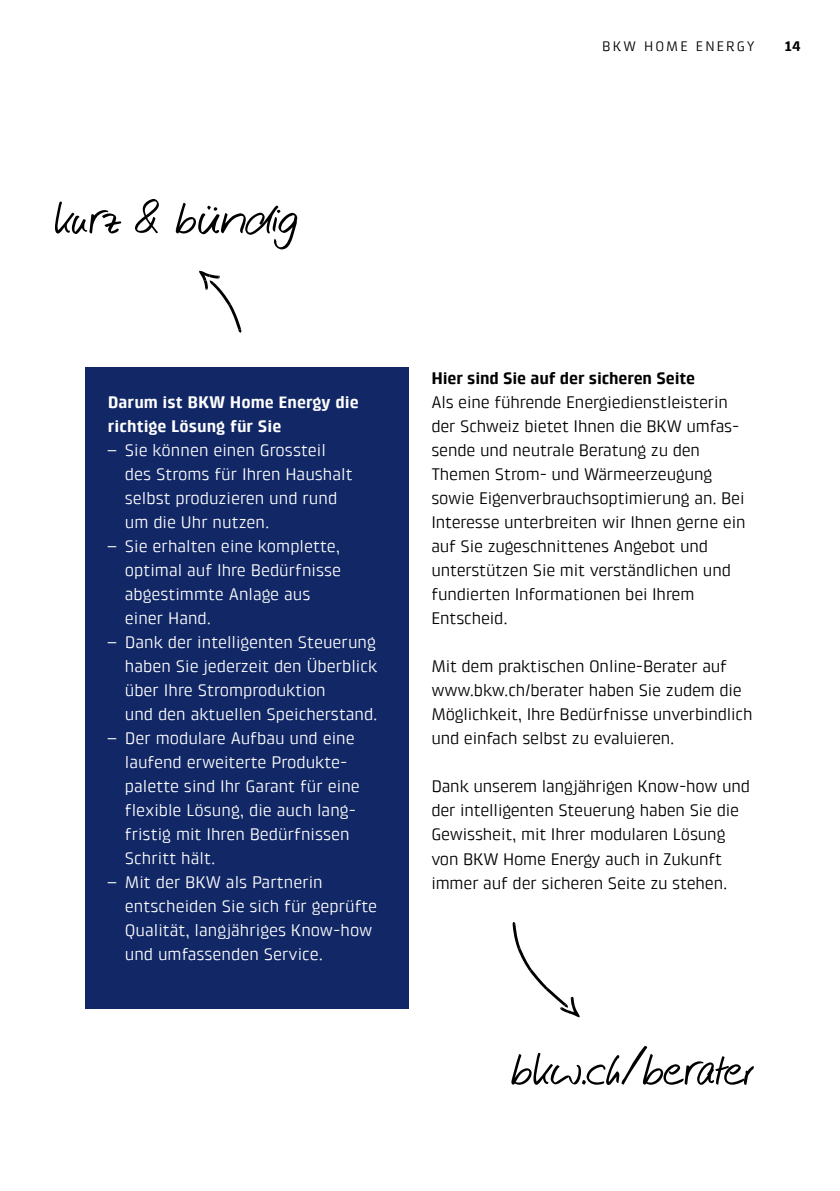
<style>
.page{position:relative;width:840px;height:1191px;background:#fff}
.page>*{position:absolute;margin:0;border:0;box-sizing:border-box;transform-origin:0 0}
.t1{font:50px "Nifty Script";color:#000}
.t2{font:17px/24px "Klint Pro";letter-spacing:-.01em;color:#000}
.t3{font:17px/24px "Klint Pro";color:#fff}
.t4{font:700 17px/24px "Klint Pro";color:#fff}
.t5{font:700 17px "Klint Pro";letter-spacing:-.01em;color:#000}
.t6{font:14px "Klint Pro";letter-spacing:.15em;color:#000}
.t7{font:700 14px "Klint Pro";color:#000}
</style>
<div class="page">
<div style="left:85px;top:367px;width:323px;height:641px;background:#122866"></div>
<svg style="left:199px;top:270px;width:42px;height:63px"></svg>
<svg style="left:512px;top:922px;width:67px;height:95px"></svg>
<p class="t6" style="left:602px;top:38px;width:154px">BKW HOME ENERGY</p>
<p class="t7" style="left:784px;top:38px;width:17px">14</p>
<h1 class="t1" style="left:53px;top:187px;width:245px">kurz &amp; bündig</h1>
<p class="t4" style="left:108px;top:390px;width:252px">Darum ist BKW Home Energy die richtige Lösung für Sie</p>
<p class="t3" style="left:125px;top:438px;width:229px;text-indent:-17px">– Sie können einen Grossteil des Stroms für Ihren Haushalt selbst produzieren und rund um die Uhr nutzen.</p>
<p class="t3" style="left:125px;top:534px;width:218px;text-indent:-17px">– Sie erhalten eine komplette, optimal auf Ihre Bedürfnisse abgestimmte Anlage aus einer Hand.</p>
<p class="t3" style="left:125px;top:630px;width:254px;text-indent:-17px">– Dank der intelligenten Steuerung haben Sie jederzeit den Überblick über Ihre Stromproduktion<br>und den aktuellen Speicherstand.</p>
<p class="t3" style="left:125px;top:726px;width:236px;text-indent:-17px">– Der modulare Aufbau und eine laufend erweiterte Produkte&shy;palette sind Ihr Garant für eine flexible Lösung, die auch lang&shy;fristig mit Ihren Bedürfnissen<br>Schritt hält.</p>
<p class="t3" style="left:125px;top:870px;width:254px;text-indent:-17px">– Mit der BKW als Partnerin entscheiden Sie sich für geprüfte<br>Qualität, langjähriges Know-how und umfassenden Service.</p>
<p class="t5" style="left:431px;top:369px;width:265px">Hier sind Sie auf der sicheren Seite</p>
<p class="t2" style="left:431px;top:390px;width:315px">Als eine führende Energiedienstleisterin der Schweiz bietet Ihnen die BKW umfas&shy;sende und neutrale Beratung zu den Themen Strom- und Wärmeerzeugung sowie Eigenverbrauchsoptimierung an. Bei Interesse unterbreiten wir Ihnen gerne ein auf Sie zugeschnittenes Angebot und unterstützen Sie mit verständlichen und fundierten Informationen bei Ihrem Entscheid.</p>
<p class="t2" style="left:431px;top:654px;width:322px">Mit dem praktischen Online-Berater auf www.bkw.ch/berater haben Sie zudem die Möglichkeit, Ihre Bedürfnisse unverbindlich und einfach selbst zu evaluieren.</p>
<p class="t2" style="left:431px;top:774px;width:320px">Dank unserem langjährigen Know-how und der intelligenten Steuerung haben Sie die Gewissheit, mit Ihrer modularen Lösung von BKW Home Energy auch in Zukunft immer auf der sicheren Seite zu stehen.</p>
<h1 class="t1" style="left:510px;top:1038px;width:244px">bkw.ch/berater</h1>
</div>
